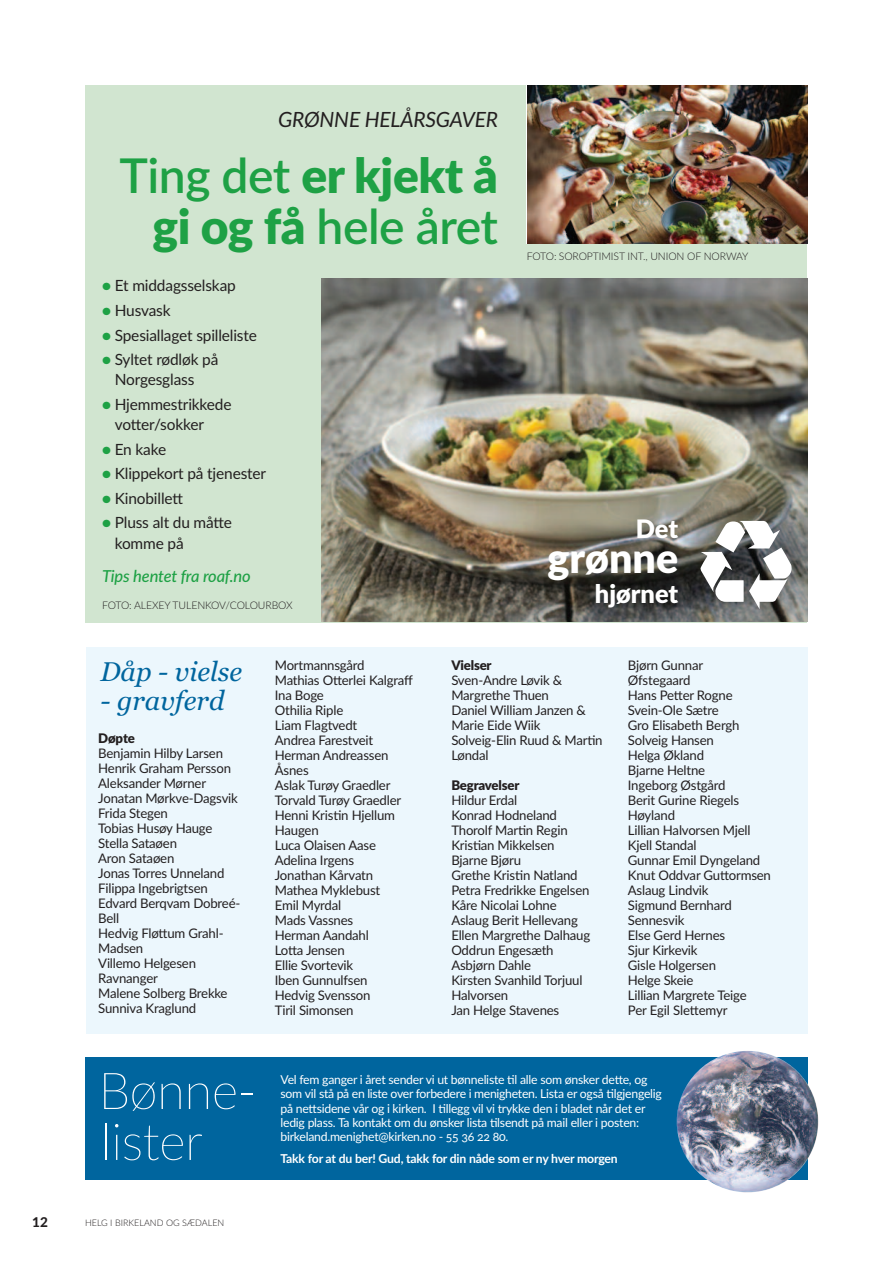
<style>
.page{position:relative;width:893px;height:1263px;background:#fff}
.page>*{position:absolute;margin:0;border:0;box-sizing:border-box;transform-origin:0 0}
.t1{font:700 166.65px "Menlo";color:#fff}
.t2{font:100 51px/51px "Lato";letter-spacing:-.01em;color:#fff}
.t3{font:600 48px/51.3px "Lato";letter-spacing:-.01em;color:#1ea145;text-align:right}
.t4{font:900 41.25px "Lato";letter-spacing:-.005em;color:#fff}
.t5{font:italic 27px "Georgia";color:#00659e}
.t6{font:900 25.35px "Lato";letter-spacing:-.005em;color:#fff}
.t7{font:italic 21px "Lato";letter-spacing:-.01em;color:#231f20}
.t8{font:italic 500 16.5px "Lato";letter-spacing:-.01em;color:#1ea145}
.t9{font:15.45px/20.1px "Lato";letter-spacing:-.01em;color:#231f20}
.t10{font:800 13.5px "Lato";color:#231f20}
.t11{font:13.2px/15px "Lato";letter-spacing:-.015em;color:#231f20}
.t12{font:900 13.2px "Lato";letter-spacing:-.015em;color:#231f20}
.t13{font:12.3px/14.4px "Lato";letter-spacing:-.02em;color:#fff}
.t14{font:700 12.3px "Lato";letter-spacing:-.015em;color:#fff}
.t15{font:300 10.5px "Lato";letter-spacing:-.01em;color:#231f20}
.t16{font:300 9px "Lato";color:#231f20}
.s1{font-weight:900}
.s2{font-weight:900;color:#1ea145}
</style>
<div class="page">
<div style="left:86px;top:648px;width:722px;height:386px;background:#ecf7fd"></div>
<div style="left:85px;top:85px;width:722px;height:537px;background:#d1e5d0"></div>
<img style="left:322px;top:279px;width:486px;height:342px">
<img style="left:527px;top:85px;width:281px;height:158px">
<div style="left:85px;top:1057px;width:723px;height:123px;background:#00659e"></div>
<img style="left:677px;top:1051px;width:141px;height:141px;border-radius:50%">
<h3 class="t7" style="left:278px;top:107px;width:221px">GRØNNE HELÅRSGAVER</h3>
<h3 class="t3" style="left:120px;top:151px;width:380px">Ting det <span class="s1">er kjekt å gi og få</span> hele året</h3>
<p class="t9" style="left:102px;top:276px;width:135px"><span class="s2">•</span> Et middagsselskap</p>
<p class="t9" style="left:102px;top:301px;width:70px"><span class="s2">•</span> Husvask</p>
<p class="t9" style="left:102px;top:325px;width:156px"><span class="s2">•</span> Spesiallaget spilleliste</p>
<p class="t9" style="left:115px;top:350px;width:105px;text-indent:-13px"><span class="s2">•</span> Syltet rødløk på<br>Norgesglass</p>
<p class="t9" style="left:115px;top:394px;width:118px;text-indent:-13px"><span class="s2">•</span> Hjemmestrikkede votter/sokker</p>
<p class="t9" style="left:102px;top:439px;width:66px"><span class="s2">•</span> En kake</p>
<p class="t9" style="left:102px;top:464px;width:166px"><span class="s2">•</span> Klippekort på tjenester</p>
<p class="t9" style="left:102px;top:488px;width:82px"><span class="s2">•</span> Kinobillett</p>
<p class="t9" style="left:115px;top:513px;width:119px;text-indent:-13px"><span class="s2">•</span> Pluss alt du måtte komme på</p>
<p class="t8" style="left:102px;top:567px;width:150px">Tips hentet fra roaf.no</p>
<p class="t15" style="left:102px;top:600px;width:192px">FOTO: ALEXEY TULENKOV/COLOURBOX</p>
<p class="t15" style="left:527px;top:250px;width:223px">FOTO: SOROPTIMIST INT., UNION OF NORWAY</p>
<h3 class="t6" style="left:636px;top:514px;width:44px">Det</h3>
<h3 class="t4" style="left:547px;top:534px;width:132px">grønne</h3>
<h3 class="t6" style="left:595px;top:579px;width:85px">hjørnet</h3>
<h1 class="t1" style="left:696px;top:454px;width:102px">♻</h1>
<h3 class="t5" style="left:100px;top:656px;width:143px">Dåp - vielse</h3>
<h3 class="t5" style="left:100px;top:685px;width:126px">- gravferd</h3>
<p class="t12" style="left:98px;top:731px;width:38px">Døpte</p>
<p class="t11" style="left:98px;top:746px;width:144px">Benjamin Hilby Larsen<br>Henrik Graham Persson<br>Aleksander Mørner<br>Jonatan Mørkve-Dagsvik<br>Frida Stegen<br>Tobias Husøy Hauge<br>Stella Sataøen<br>Aron Sataøen<br>Jonas Torres Unneland<br>Filippa Ingebrigtsen<br>Edvard Berqvam Dobreé-<br>Bell<br>Hedvig Fløttum Grahl-<br>Madsen<br>Villemo Helgesen<br>Ravnanger<br>Malene Solberg Brekke<br>Sunniva Kraglund</p>
<p class="t11" style="left:275px;top:658px;width:140px">Mortmannsgård<br>Mathias Otterlei Kalgraff<br>Ina Boge<br>Othilia Riple<br>Liam Flagtvedt<br>Andrea Farestveit<br>Herman Andreassen<br>Åsnes<br>Aslak Turøy Graedler<br>Torvald Turøy Graedler<br>Henni Kristin Hjellum<br>Haugen<br>Luca Olaisen Aase<br>Adelina Irgens<br>Jonathan Kårvatn<br>Mathea Myklebust<br>Emil Myrdal<br>Mads Vassnes<br>Herman Aandahl<br>Lotta Jensen<br>Ellie Svortevik<br>Iben Gunnulfsen<br>Hedvig Svensson<br>Tiril Simonsen</p>
<p class="t12" style="left:451px;top:658px;width:42px">Vielser</p>
<p class="t11" style="left:451px;top:673px;width:153px">Sven-Andre Løvik &amp;<br>Margrethe Thuen<br>Daniel William Janzen &amp;<br>Marie Eide Wiik<br>Solveig-Elin Ruud &amp; Martin<br>Løndal</p>
<p class="t12" style="left:451px;top:778px;width:70px">Begravelser</p>
<p class="t11" style="left:451px;top:793px;width:140px">Hildur Erdal<br>Konrad Hodneland<br>Thorolf Martin Regin<br>Kristian Mikkelsen<br>Bjarne Bjøru<br>Grethe Kristin Natland<br>Petra Fredrikke Engelsen<br>Kåre Nicolai Lohne<br>Aslaug Berit Hellevang<br>Ellen Margrethe Dalhaug<br>Oddrun Engesæth<br>Asbjørn Dahle<br>Kirsten Svanhild Torjuul<br>Halvorsen<br>Jan Helge Stavenes</p>
<p class="t11" style="left:628px;top:658px;width:145px">Bjørn Gunnar<br>Øfstegaard<br>Hans Petter Rogne<br>Svein-Ole Sætre<br>Gro Elisabeth Bergh<br>Solveig Hansen<br>Helga Økland<br>Bjarne Heltne<br>Ingeborg Østgård<br>Berit Gurine Riegels<br>Høyland<br>Lillian Halvorsen Mjell<br>Kjell Standal<br>Gunnar Emil Dyngeland<br>Knut Oddvar Guttormsen<br>Aslaug Lindvik<br>Sigmund Bernhard<br>Sennesvik<br>Else Gerd Hernes<br>Sjur Kirkevik<br>Gisle Holgersen<br>Helge Skeie<br>Lillian Margrete Teige<br>Per Egil Slettemyr</p>
<h2 class="t2" style="left:98px;top:1066px;width:160px">Bønne&shy;lister</h2>
<p class="t10" style="left:32px;top:1214px;width:17px">12</p>
<p class="t16" style="left:85px;top:1218px;width:141px">HELG I BIRKELAND OG SÆDALEN</p>
<p class="t13" style="left:280px;top:1072px;width:383px">Vel fem ganger i året sender vi ut bønneliste til alle som ønsker dette, og som vil stå på en liste over forbedere i menigheten. Lista er også tilgjengelig på nettsidene vår og i kirken. I tillegg vil vi trykke den i bladet når det er ledig plass. Ta kontakt om du ønsker lista tilsendt på mail eller i posten: birkeland.menighet@kirken.no - 55 36 22 80.</p>
<p class="t14" style="left:280px;top:1152px;width:339px">Takk for at du ber! Gud, takk for din nåde som er ny hver morgen</p>
</div>
